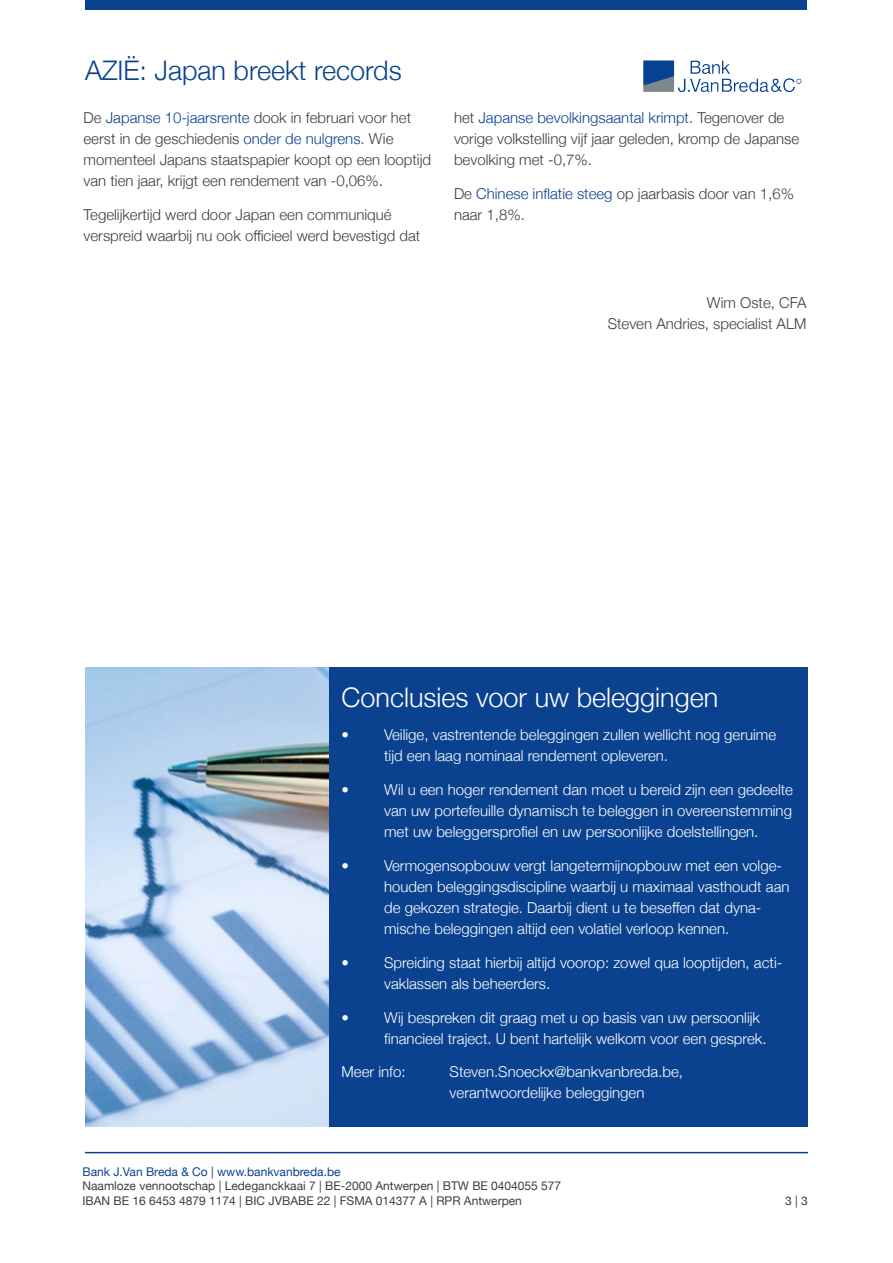
<style>
.page{position:relative;width:893px;height:1263px;background:#fff}
.page>*{position:absolute;margin:0;border:0;box-sizing:border-box;transform-origin:0 0}
.Ondertitel_2{font:300 27px "Helvetica Neue";color:#fff}
.Ondertitel_2-2{font:300 27px "Helvetica Neue";color:#0a4290}
.t1{font:300 15px/21px "Helvetica Neue";color:#fff}
.t2{font:300 15px/21px "Helvetica Neue";color:#3e3e3f}
.t3{font:12px/14.4px "Helvetica Neue";color:#3e3e3f}
.t4{font:12px "Helvetica Neue";color:#0a4290}
.s1{color:#0a4290}
</style>
<div class="page">
<hr style="left:85px;top:1152px;width:723px;height:1px;background:#0a4290">
<div style="left:85px;top:0;width:721px;height:10px;background:#0a4290"></div>
<img style="left:643px;top:60px;width:159px;height:33px">
<div style="left:329px;top:668px;width:479px;height:459px;background:#0a4290"></div>
<img style="left:85px;top:668px;width:244px;height:459px">
<p class="Ondertitel_2-2" style="left:85px;top:49px;width:318px">AZIË: Japan breekt records</p>
<p class="t2" style="left:84px;top:106px;width:349px">De <span class="s1">Japanse 10-jaarsrente</span> dook in februari voor het eerst in de geschiedenis <span class="s1">onder de nulgrens</span>. Wie momenteel Japans staatspapier koopt op een looptijd van tien jaar, krijgt een rendement van -0,06%.</p>
<p class="t2" style="left:84px;top:203px;width:338px">Tegelijkertijd werd door Japan een communiqué verspreid waarbij nu ook officieel werd bevestigd dat</p>
<p class="t2" style="left:454px;top:106px;width:347px">het <span class="s1">Japanse bevolkingsaantal krimpt.</span> Tegenover de vorige volkstelling vijf jaar geleden, kromp de Japanse bevolking met -0,7%.</p>
<p class="t2" style="left:454px;top:182px;width:342px">De <span class="s1">Chinese inflatie steeg</span> op jaarbasis door van 1,6% naar 1,8%.</p>
<p class="t2" style="left:608px;top:291px;width:200px;text-align:right">Wim Oste, CFA<br>Steven Andries, specialist ALM</p>
<p class="Ondertitel_2" style="left:342px;top:675px;width:378px">Conclusies voor uw beleggingen</p>
<p class="t1" style="left:384px;top:723px;width:394px;text-indent:-43px">• Veilige, vastrentende beleggingen zullen wellicht nog geruime tijd een laag nominaal rendement opleveren.</p>
<p class="t1" style="left:384px;top:778px;width:410px;text-align:justify;text-indent:-43px">• Wil u een hoger rendement dan moet u bereid zijn een gedeelte van uw portefeuille dynamisch te beleggen in overeenstemming met uw beleggersprofiel en uw persoonlijke doelstellingen.</p>
<p class="t1" style="left:384px;top:854px;width:407px;text-indent:-43px">• Vermogensopbouw vergt langetermijnopbouw met een volge&shy;houden beleggingsdiscipline waarbij u maximaal vasthoudt aan de gekozen strategie. Daarbij dient u te beseffen dat dyna&shy;mische beleggingen altijd een volatiel verloop kennen.</p>
<p class="t1" style="left:384px;top:951px;width:400px;text-indent:-43px">• Spreiding staat hierbij altijd voorop: zowel qua looptijden, acti&shy;vaklassen als beheerders.</p>
<p class="t1" style="left:384px;top:1005px;width:384px;text-indent:-43px">• Wij bespreken dit graag met u op basis van uw persoonlijk financieel traject. U bent hartelijk welkom voor een gesprek.</p>
<p class="t1" style="left:342px;top:1060px;width:66px">Meer info:</p>
<p class="t1" style="left:450px;top:1060px;width:235px">Steven.Snoeckx@bankvanbreda.be, verantwoordelijke beleggingen</p>
<p class="t4" style="left:82px;top:1163px;width:260px">Bank J.Van Breda &amp; Co | www.bankvanbreda.be</p>
<p class="t3" style="left:82px;top:1179px;width:480px">Naamloze vennootschap | Ledeganckkaai 7 | BE-2000 Antwerpen | BTW BE 0404055 577<br>IBAN BE 16 6453 4879 1174 | BIC JVBABE 22 | FSMA 014377 A | RPR Antwerpen</p>
<p class="t3" style="left:785px;top:1194px;width:24px">3 | 3</p>
</div>
